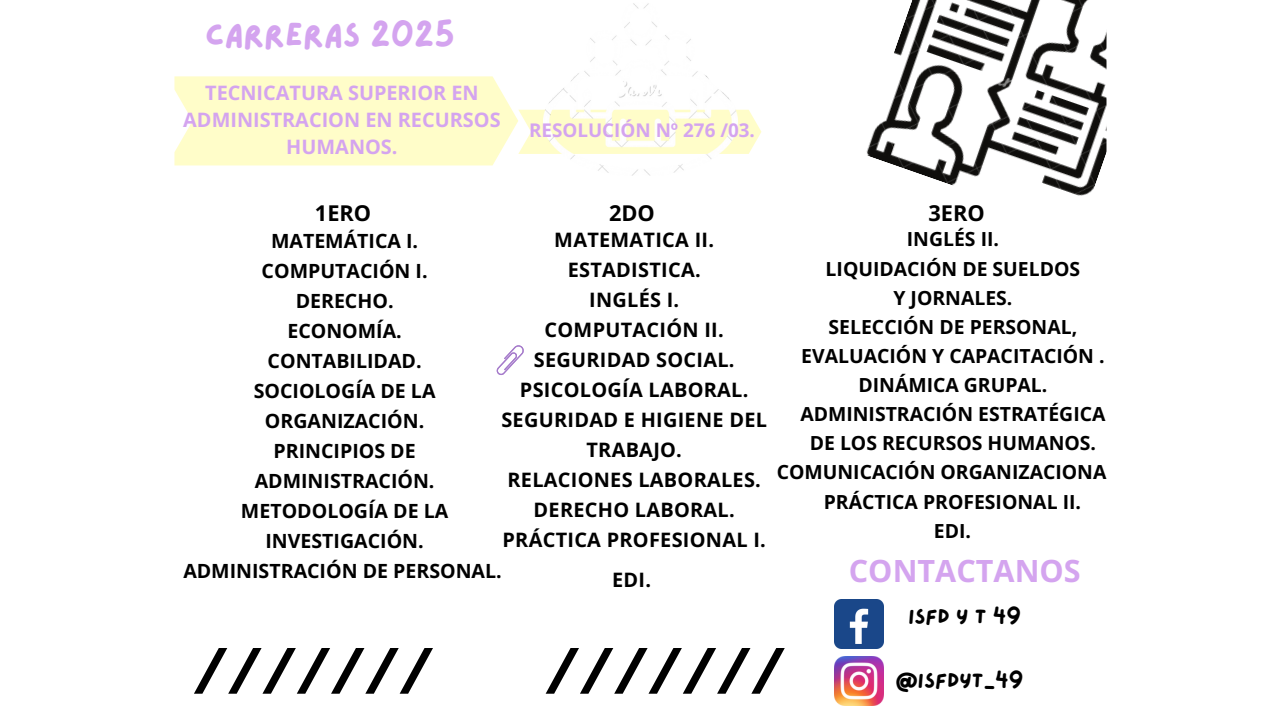
<style>
.page{position:relative;width:1281px;height:720px;background:#fff}
.page>*{position:absolute;margin:0;border:0;box-sizing:border-box;transform-origin:0 0}
.t1{font:33px "Lazydog";color:#d4a4ef}
.t2{font:700 30.62px "Open Sans";color:#d4a4ef}
.t3{font:700 21.75px "Open Sans";color:#000}
.t4{font:20.62px "Lazydog";color:#000}
.t5{font:700 19.88px/30px "Open Sans";letter-spacing:.015em;color:#000;text-align:center}
.t6{font:700 19.88px/27.4px "Open Sans";color:#d4a4ef;text-align:center}
.t7{font:700 19.62px/30px "Open Sans";color:#000;text-align:center}
.t8{font:700 19.38px/29.1px "Open Sans";color:#000;text-align:center}
.t9{font:700 18.88px "Open Sans";color:#d4a4ef}
</style>
<div class="page">
<svg style="left:194px;top:648px;width:239px;height:46px"></svg>
<svg style="left:496px;top:345px;width:28px;height:30px"></svg>
<svg style="left:174px;top:76px;width:587px;height:89px;background:#fefdd0"></svg>
<img style="left:544px;top:3px;width:193px;height:172px">
<img style="left:866px;top:0;width:240px;height:196px">
<svg style="left:545px;top:648px;width:240px;height:46px"></svg>
<img style="left:834px;top:600px;width:49px;height:49px">
<img style="left:834px;top:657px;width:49px;height:49px">
<h2 class="t1" style="left:205px;top:19px;width:251px">CARRERAS 2025</h2>
<h2 class="t6" style="left:183px;top:78px;width:319px">TECNICATURA SUPERIOR EN<br>ADMINISTRACION EN RECURSOS<br>HUMANOS.</h2>
<p class="t9" style="left:529px;top:117px;width:227px">RESOLUCIÓN Nº 276 /03.</p>
<p class="t3" style="left:315px;top:198px;width:58px">1ERO</p>
<h2 class="t3" style="left:609px;top:198px;width:47px">2DO</h2>
<p class="t3" style="left:928px;top:198px;width:58px">3ERO</p>
<h1 class="t7" style="left:241px;top:225px;width:209px">MATEMÁTICA I.<br>COMPUTACIÓN I.<br>DERECHO.<br>ECONOMÍA.<br>CONTABILIDAD.<br>SOCIOLOGÍA DE LA<br>ORGANIZACIÓN.<br>PRINCIPIOS DE<br>ADMINISTRACIÓN.<br>METODOLOGÍA DE LA<br>INVESTIGACIÓN.</h1>
<h2 class="t7" style="left:183px;top:555px;width:320px">ADMINISTRACIÓN DE PERSONAL.</h2>
<p class="t5" style="left:501px;top:225px;width:267px">MATEMATICA II.<br>ESTADISTICA.<br>INGLÉS I.<br>COMPUTACIÓN II.<br>SEGURIDAD SOCIAL.<br>PSICOLOGÍA LABORAL.<br>SEGURIDAD E HIGIENE DEL<br>TRABAJO.<br>RELACIONES LABORALES.<br>DERECHO LABORAL.<br>PRÁCTICA PROFESIONAL I.</p>
<h2 class="t5" style="left:612px;top:564px;width:40px">EDI.</h2>
<p class="t8" style="left:800px;top:224px;width:307px">INGLÉS II.<br>LIQUIDACIÓN DE SUELDOS<br>Y JORNALES.<br>SELECCIÓN DE PERSONAL,<br>EVALUACIÓN Y CAPACITACIÓN .<br>DINÁMICA GRUPAL.<br>ADMINISTRACIÓN ESTRATÉGICA<br>DE LOS RECURSOS HUMANOS.</p>
<p class="t8" style="left:777px;top:457px;width:331px">COMUNICACIÓN ORGANIZACIONA</p>
<h1 class="t8" style="left:824px;top:486px;width:259px">PRÁCTICA PROFESIONAL II.<br>EDI.</h1>
<p class="t2" style="left:849px;top:549px;width:233px">CONTACTANOS</p>
<p class="t4" style="left:908px;top:606px;width:114px">ISFD Y T 49</p>
<h3 class="t4" style="left:895px;top:670px;width:130px">@ISFDYT_49</h3>
</div>
